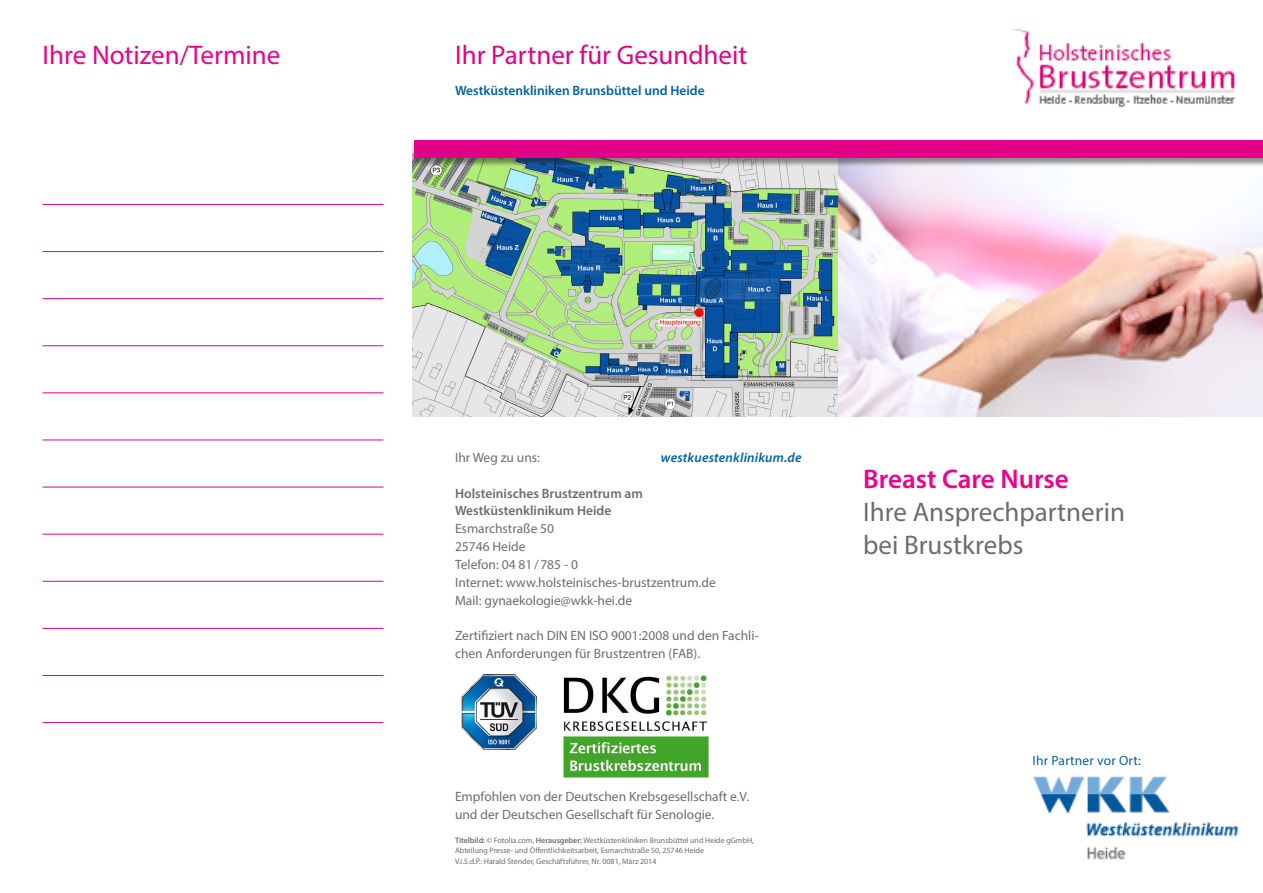
<style>
.page{position:relative;width:1263px;height:893px;background:#fff}
.page>*{position:absolute;margin:0;border:0;box-sizing:border-box;transform-origin:0 0}
.t1{font:27px/33px "Myriad Pro";color:#6c6d70}
.t2{font:27px "Myriad Pro";color:#e10285}
.t3{font:27px "Myriad Pro";color:#ed028c}
.t4{font:600 27px "Myriad Pro";color:#ed028c}
.t5{font:13.5px/17.9px "Myriad Pro";color:#6c6d70}
.t6{font:600 13.5px/17.9px "Myriad Pro";color:#6c6d70}
.t7{font:600 13.5px "Myriad Pro";color:#0062a1}
.t8{font:italic 600 13.5px "Myriad Pro";letter-spacing:.015em;color:#0062a1}
.t9{font:13.5px "Myriad Pro";letter-spacing:.015em;color:#0062a1}
.t10{font:7.95px/10.5px "Myriad Pro";color:#6c6d70}
.s1{font-weight:600}
</style>
<div class="page">
<img style="left:838px;top:167px;width:425px;height:250px">
<img style="left:412px;top:167px;width:426px;height:250px">
<div style="left:410px;top:140px;width:853px;height:27px;background:#231f20;opacity:.5"></div>
<div style="left:415px;top:140px;width:848px;height:18px;background:#e10285"></div>
<img style="left:1012px;top:29px;width:224px;height:79px">
<img style="left:1033px;top:776px;width:206px;height:84px">
<hr style="left:43px;top:204px;width:340px;height:1px;background:#e10285">
<hr style="left:43px;top:251px;width:340px;height:1px;background:#e10285">
<hr style="left:43px;top:298px;width:340px;height:1px;background:#e10285">
<hr style="left:43px;top:345px;width:340px;height:1px;background:#e10285">
<hr style="left:43px;top:392px;width:340px;height:1px;background:#e10285">
<hr style="left:43px;top:440px;width:340px;height:1px;background:#e10285">
<hr style="left:43px;top:487px;width:340px;height:1px;background:#e10285">
<hr style="left:43px;top:534px;width:340px;height:1px;background:#e10285">
<hr style="left:43px;top:581px;width:340px;height:1px;background:#e10285">
<hr style="left:43px;top:628px;width:340px;height:1px;background:#e10285">
<hr style="left:43px;top:675px;width:340px;height:1px;background:#e10285">
<hr style="left:43px;top:722px;width:340px;height:1px;background:#e10285">
<img style="left:462px;top:674px;width:74px;height:75px">
<img style="left:564px;top:674px;width:145px;height:104px">
<p class="t3" style="left:43px;top:38px;width:239px">Ihre Notizen/Termine</p>
<p class="t2" style="left:455px;top:38px;width:294px">Ihr Partner für Gesundheit</p>
<p class="t7" style="left:455px;top:82px;width:251px">Westküstenkliniken Brunsbüttel und Heide</p>
<p class="t5" style="left:455px;top:448px;width:86px">Ihr Weg zu uns:</p>
<p class="t6" style="left:455px;top:484px;width:189px">Holsteinisches Brustzentrum am<br>Westküstenklinikum Heide</p>
<p class="t5" style="left:455px;top:520px;width:101px">Esmarchstraße 50</p>
<p class="t5" style="left:455px;top:537px;width:72px">25746 Heide</p>
<p class="t5" style="left:455px;top:555px;width:124px">Telefon: 04 81/785 - 0</p>
<p class="t5" style="left:455px;top:573px;width:262px">Internet: www.holsteinisches-brustzentrum.de</p>
<p class="t5" style="left:455px;top:591px;width:179px">Mail: gynaekologie@wkk-hei.de</p>
<p class="t5" style="left:455px;top:627px;width:305px">Zertifiziert nach DIN EN ISO 9001:2008 und den Fachli&shy;chen Anforderungen für Brustzentren (FAB).</p>
<p class="t8" style="left:661px;top:449px;width:142px">westkuestenklinikum.de</p>
<p class="t5" style="left:455px;top:787px;width:296px">Empfohlen von der Deutschen Krebsgesellschaft e.V. und der Deutschen Gesellschaft für Senologie.</p>
<p class="t10" style="left:455px;top:835px;width:300px"><span class="s1">Titelbild:</span> © Fotolia.com, <span class="s1">Herausgeber:</span> Westküstenkliniken Brunsbüttel und Heide gGmbH,<br>Abteilung Presse- und Öffentlichkeitsarbeit, Esmarchstraße 50, 25746 Heide<br>V.i.S.d.P.: Harald Stender, Geschäftsführer, Nr. 0081, März 2014</p>
<p class="t4" style="left:863px;top:462px;width:207px">Breast Care Nurse</p>
<p class="t1" style="left:863px;top:495px;width:263px">Ihre Ansprechpartnerin bei Brustkrebs</p>
<p class="t9" style="left:1033px;top:753px;width:110px">Ihr Partner vor Ort:</p>
</div>
